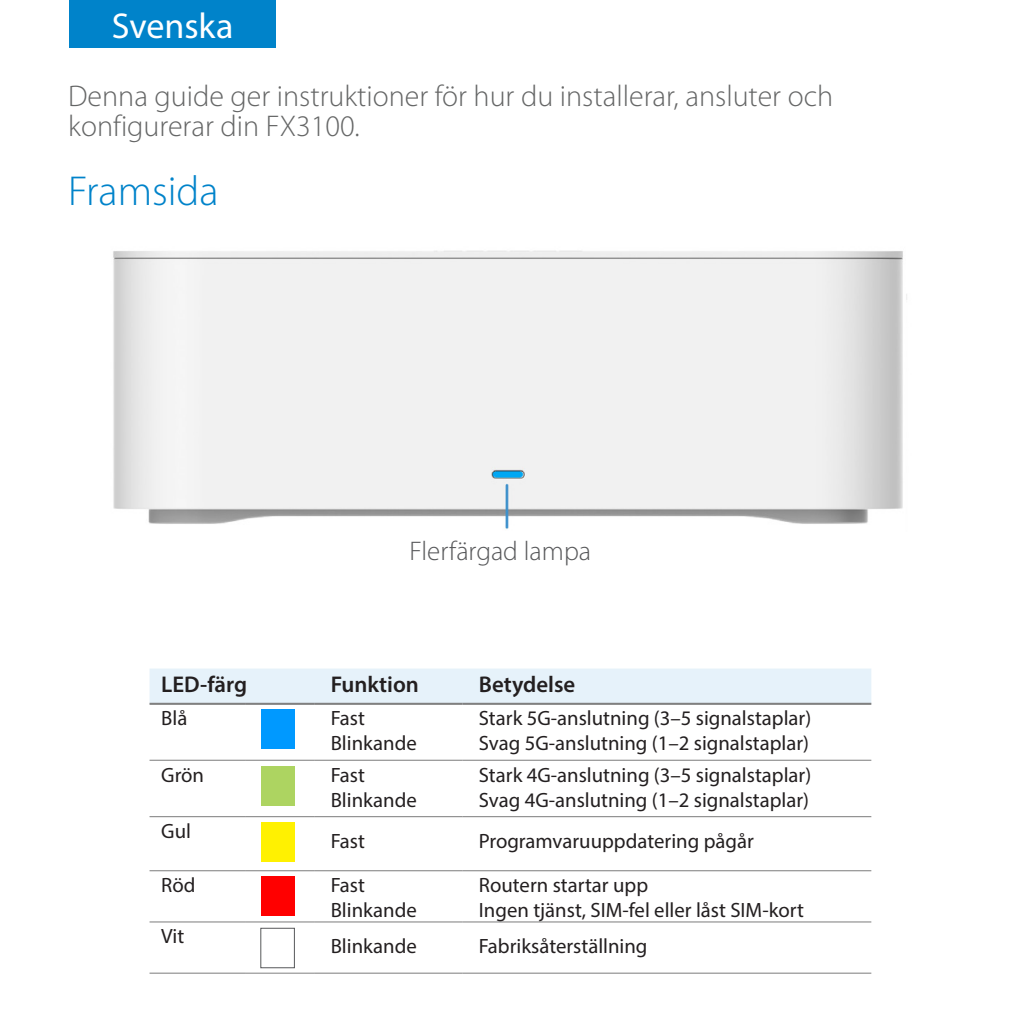
<style>
.page{position:relative;width:1021px;height:1021px;background:#fff}
.page>*{position:absolute;margin:0;border:0;box-sizing:border-box;transform-origin:0 0}
.Subhead_1{font:300 42px "Myriad Pro";color:#0083ca}
.t1{font:36px "Myriad Pro";color:#fff}
.Body_Copy_1{font:300 30px/30px "Myriad Pro";color:#656666}
.t2{font:300 27px "Myriad Pro";color:#57585a}
.Normal-table{font:600 22.8px "Myriad Pro";color:#231f20}
.Normal-table-2{font:20.7px/24.9px "Myriad Pro";color:#231f20}
</style>
<div class="page">
<div style="left:70px;top:0;width:206px;height:47px;background:#0083ca"></div>
<img style="left:113px;top:250px;width:794px;height:279px">
<div style="left:149px;top:668px;width:722px;height:34px;background:#e6f2fa"></div>
<hr style="left:149px;top:702px;width:97px;height:2px;background:#808080">
<hr style="left:246px;top:702px;width:68px;height:2px;background:#808080">
<hr style="left:314px;top:702px;width:148px;height:2px;background:#808080">
<hr style="left:462px;top:702px;width:409px;height:2px;background:#808080">
<hr style="left:149px;top:759px;width:97px;height:1px;background:#808080">
<hr style="left:246px;top:759px;width:68px;height:1px;background:#808080">
<hr style="left:314px;top:759px;width:148px;height:1px;background:#808080">
<hr style="left:462px;top:759px;width:409px;height:1px;background:#808080">
<hr style="left:149px;top:816px;width:97px;height:1px;background:#808080">
<hr style="left:149px;top:921px;width:97px;height:1px;background:#808080">
<hr style="left:246px;top:816px;width:68px;height:1px;background:#808080">
<hr style="left:246px;top:972px;width:68px;height:1px;background:#808080">
<hr style="left:314px;top:816px;width:148px;height:1px;background:#808080">
<hr style="left:314px;top:921px;width:148px;height:1px;background:#808080">
<hr style="left:462px;top:816px;width:409px;height:1px;background:#808080">
<hr style="left:462px;top:921px;width:409px;height:1px;background:#808080">
<hr style="left:149px;top:870px;width:97px;height:1px;background:#808080">
<hr style="left:149px;top:972px;width:97px;height:1px;background:#808080">
<hr style="left:246px;top:870px;width:68px;height:1px;background:#808080">
<hr style="left:246px;top:921px;width:68px;height:1px;background:#808080">
<hr style="left:314px;top:870px;width:148px;height:1px;background:#808080">
<hr style="left:314px;top:972px;width:148px;height:1px;background:#808080">
<hr style="left:462px;top:870px;width:409px;height:1px;background:#808080">
<hr style="left:462px;top:972px;width:409px;height:1px;background:#808080">
<div style="left:261px;top:709px;width:33px;height:40px;background:#09f"></div>
<div style="left:261px;top:766px;width:33px;height:39px;background:#add461"></div>
<div style="left:261px;top:822px;width:33px;height:40px;background:#fff101"></div>
<div style="left:261px;top:876px;width:33px;height:40px;background:#f00"></div>
<div style="left:260px;top:927px;width:35px;height:41px;background:#fff;border:1px solid #57585a"></div>
<h2 class="t1" style="left:112px;top:4px;width:123px">Svenska</h2>
<p class="Body_Copy_1" style="left:68px;top:81px;width:766px">Denna guide ger instruktioner för hur du installerar, ansluter och konfigurerar din FX3100.</p>
<p class="Subhead_1" style="left:68px;top:167px;width:152px">Framsida</p>
<p class="t2" style="left:409px;top:536px;width:183px">Flerfärgad lampa</p>
<p class="Normal-table" style="left:161px;top:669px;width:87px">LED-färg</p>
<p class="Normal-table" style="left:331px;top:669px;width:90px">Funktion</p>
<p class="Normal-table" style="left:479px;top:669px;width:98px">Betydelse</p>
<p class="Normal-table-2" style="left:161px;top:705px;width:28px">Blå</p>
<p class="Normal-table-2" style="left:331px;top:705px;width:88px">Fast<br>Blinkande</p>
<p class="Normal-table-2" style="left:479px;top:705px;width:334px">Stark 5G-anslutning (3–5 signalstaplar)<br>Svag 5G-anslutning (1–2 signalstaplar)</p>
<p class="Normal-table-2" style="left:161px;top:762px;width:44px">Grön</p>
<p class="Normal-table-2" style="left:331px;top:762px;width:36px">Fast</p>
<p class="Normal-table-2" style="left:331px;top:786px;width:88px">Blinkande</p>
<p class="Normal-table-2" style="left:479px;top:762px;width:334px">Stark 4G-anslutning (3–5 signalstaplar)</p>
<p class="Normal-table-2" style="left:479px;top:786px;width:332px">Svag 4G-anslutning (1–2 signalstaplar)</p>
<p class="Normal-table-2" style="left:161px;top:818px;width:31px">Gul</p>
<p class="Normal-table-2" style="left:331px;top:827px;width:36px">Fast</p>
<p class="Normal-table-2" style="left:479px;top:827px;width:276px">Programvaruuppdatering pågår</p>
<p class="Normal-table-2" style="left:161px;top:872px;width:36px">Röd</p>
<p class="Normal-table-2" style="left:331px;top:872px;width:36px">Fast</p>
<p class="Normal-table-2" style="left:331px;top:897px;width:88px">Blinkande</p>
<p class="Normal-table-2" style="left:479px;top:872px;width:171px">Routern startar upp</p>
<p class="Normal-table-2" style="left:479px;top:897px;width:326px">Ingen tjänst, SIM-fel eller låst SIM-kort</p>
<p class="Normal-table-2" style="left:161px;top:923px;width:24px">Vit</p>
<p class="Normal-table-2" style="left:331px;top:933px;width:88px">Blinkande</p>
<p class="Normal-table-2" style="left:479px;top:933px;width:170px">Fabriksåterställning</p>
</div>
